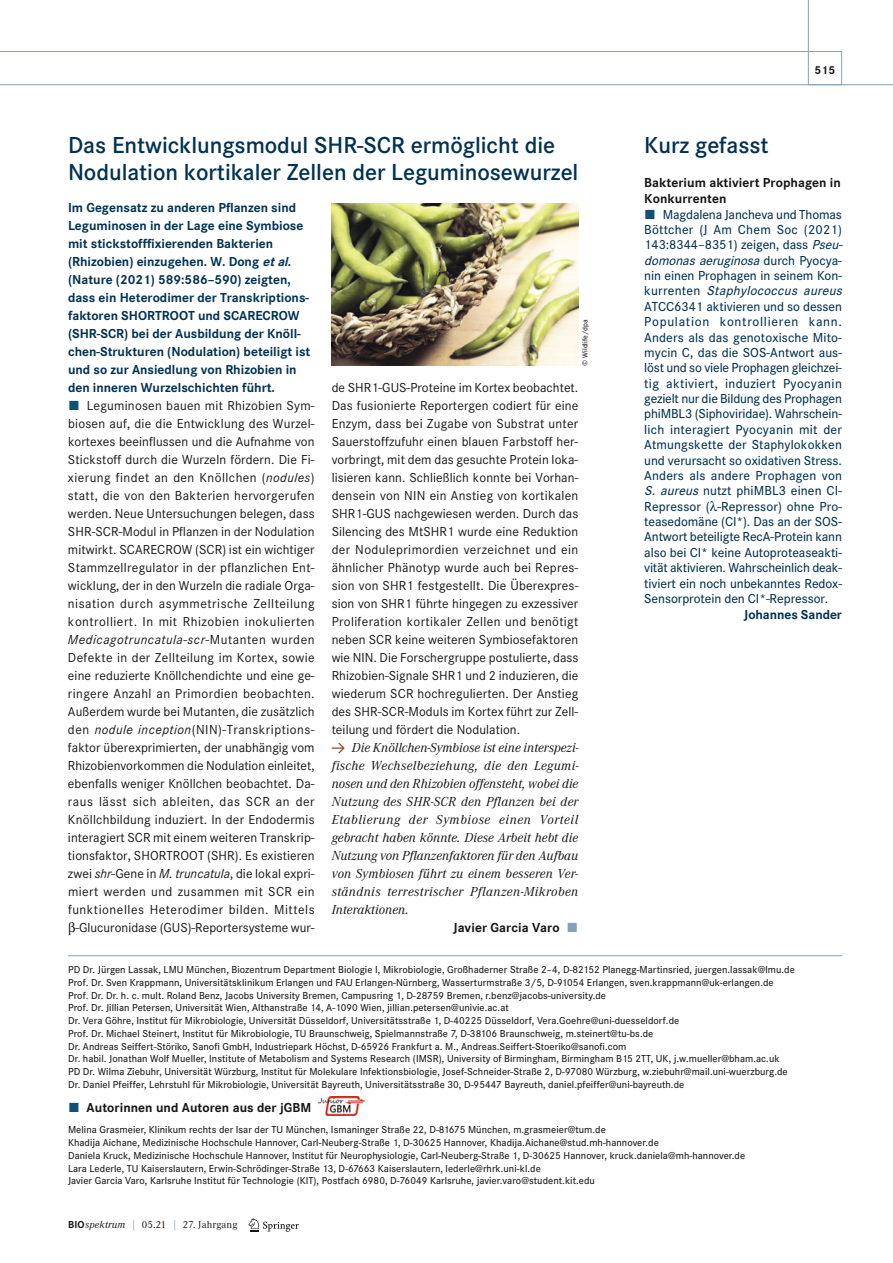
<style>
.page{position:relative;width:893px;height:1263px;background:#fff}
.page>*{position:absolute;margin:0;border:0;box-sizing:border-box;transform-origin:0 0}
.t1{font:600 24px/27px "Corporate S";color:#003252}
.t2{font:13.5px/18px "Corporate S";letter-spacing:.005em;color:#131413;text-align:justify}
.t3{font:500 13.5px/15.5px "Corporate S";letter-spacing:-.005em;color:#003252}
.t4{font:700 13.5px "Corporate S";color:#003252}
.t5{font:italic 13.5px/18px "Corporate A";letter-spacing:.03em;color:#131413;text-align:justify}
.t6{font:13.5px "Corporate S";letter-spacing:.035em;color:#131413}
.t7{font:13.5px "Corporate S";letter-spacing:.04em;color:#131413}
.t8{font:13.5px "Corporate S";letter-spacing:.025em;color:#131413}
.t9{font:13.5px "Corporate S";letter-spacing:.03em;color:#131413}
.t10{font:700 13.5px "Corporate S";letter-spacing:.005em;color:#131413}
.t11{font:italic 13.5px "Corporate S";letter-spacing:.04em;color:#131413}
.t12{font:13.5px "Corporate S";letter-spacing:.045em;color:#131413}
.t13{font:700 12px "Corporate S";color:#131413}
.t14{font:500 10.5px/12.8px "Corporate S";letter-spacing:.005em;color:#131413}
.t15{font:10.5px "Corporate A";letter-spacing:.015em;color:#131413}
.t16{font:500 7.5px "Corporate S";letter-spacing:.005em;color:#131413}
.s1{font-style:italic}
.s2{font-family:"The Sans Expert";color:#115273}
.s3{font-style:normal}
.s4{font-family:"The Sans Expert";font-style:normal;color:#8d2d00}
.s5{font-family:"The Sans Expert";font-weight:400;color:#84a2ba}
.s6{font-weight:700;color:#131413}
.s7{font-family:"The Sans Expert";font-weight:400;color:#115273}
.s8{font-family:"Corporate S";font-weight:700}
.s9{color:#658ba6}
</style>
<div class="page">
<svg style="left:248px;top:1218px;width:51px;height:14px"></svg>
<hr style="left:68px;top:955px;width:774px;height:1px;background:#84a2ba">
<img style="left:318px;top:1097px;width:46px;height:19px">
<img style="left:332px;top:203px;width:246px;height:163px">
<svg style="left:0;top:0;width:893px;height:85px"></svg>
<h1 class="t1" style="left:68px;top:134px;width:512px">Das Entwicklungsmodul SHR-SCR ermöglicht die<br>Nodulation kortikaler Zellen der Leguminosewurzel</h1>
<p class="t4" style="left:68px;top:203px;width:230px">Im Gegensatz zu anderen Pflanzen sind</p>
<p class="t4" style="left:68px;top:221px;width:237px">Leguminosen in der Lage eine Symbiose</p>
<p class="t4" style="left:68px;top:239px;width:207px">mit stickstofffixierenden Bakterien</p>
<p class="t4" style="left:68px;top:257px;width:225px">(Rhizo bien) einzugehen. W. Dong <span class="s1">etal</span>.</p>
<p class="t4" style="left:68px;top:275px;width:224px">(Nature (2021) 589:586–590) zeigten,</p>
<p class="t4" style="left:68px;top:293px;width:242px">dass ein Heterodimer der Transkriptions-</p>
<p class="t4" style="left:68px;top:311px;width:233px">fak to ren SHORTROOT und SCARECROW</p>
<p class="t4" style="left:68px;top:329px;width:234px">(SHR-SCR) bei der Ausbildung der Knöll-</p>
<p class="t4" style="left:68px;top:347px;width:244px">chen-Strukturen (Nodulation) beteiligt ist</p>
<p class="t4" style="left:68px;top:365px;width:230px">und so zur Ansiedlung von Rhizobien in</p>
<p class="t4" style="left:68px;top:383px;width:208px">den inneren Wurzelschichten führt.</p>
<p class="t2" style="left:68px;top:398px;width:248px"><span class="s2">ó</span> Leguminosen bauen mit Rhizobien Sym-</p>
<p class="t2" style="left:68px;top:416px;width:248px">biosen auf, die die Entwicklung des Wurzel-</p>
<p class="t2" style="left:68px;top:434px;width:248px">kortexes beeinflussen und die Aufnahme von</p>
<p class="t2" style="left:68px;top:452px;width:248px">Stickstoff durch die Wurzeln fördern. Die Fi-</p>
<p class="t9" style="left:68px;top:473px;width:248px">xierung findet an den Knöllchen (<span class="s1">nodules</span>)</p>
<p class="t8" style="left:68px;top:491px;width:248px">statt, die von den Bakterien hervorgerufen</p>
<p class="t2" style="left:68px;top:506px;width:248px">werden. Neue Untersuchungen belegen, dass</p>
<p class="t2" style="left:68px;top:524px;width:248px">SHR-SCR-Modul in Pflanzen in der Nodulation</p>
<p class="t2" style="left:68px;top:542px;width:248px">mitwirkt. SCARECROW (SCR) ist ein wichtiger</p>
<p class="t2" style="left:68px;top:560px;width:248px">Stammzellregulator in der pflanzlichen Ent-</p>
<p class="t2" style="left:68px;top:578px;width:248px">wicklung, der in den Wurzeln die radiale Orga-</p>
<p class="t7" style="left:68px;top:599px;width:248px">nisation durch asymmetrische Zellteilung</p>
<p class="t6" style="left:68px;top:617px;width:248px">kontrolliert. In mit Rhizobien inokulierten</p>
<p class="t11" style="left:68px;top:635px;width:248px">Medicagotruncatula-scr<span class="s3">-Mutanten wurden</span></p>
<p class="t8" style="left:68px;top:653px;width:248px">Defek te in der Zellteilung im Kortex, sowie</p>
<p class="t2" style="left:68px;top:668px;width:248px">eine reduzierte Knöllchendichte und eine ge-</p>
<p class="t9" style="left:68px;top:689px;width:248px">ringere Anzahl an Primordien beobachten.</p>
<p class="t2" style="left:68px;top:704px;width:248px">Außerdem wurde bei Mutanten, die zusätzlich</p>
<p class="t6" style="left:68px;top:725px;width:248px">den <span class="s1">nodule inception</span>(NIN)-Transkriptions-</p>
<p class="t2" style="left:68px;top:740px;width:248px">faktor überexprimierten, der unabhängig vom</p>
<p class="t2" style="left:68px;top:758px;width:248px">Rhizobienvorkommen die Nodulation einleitet,</p>
<p class="t2" style="left:68px;top:776px;width:248px">ebenfalls weniger Knöllchen beobachtet. Da-</p>
<p class="t12" style="left:68px;top:797px;width:248px">raus lässt sich ableiten, das SCR an der</p>
<p class="t2" style="left:68px;top:812px;width:248px">Knöllchbildung induziert. In der Endodermis</p>
<p class="t2" style="left:68px;top:830px;width:248px">interagiert SCR mit einem weiteren Transkrip-</p>
<p class="t2" style="left:68px;top:848px;width:248px">tionsfaktor, SHORTROOT (SHR). Es existieren</p>
<p class="t2" style="left:68px;top:866px;width:248px">zwei <span class="s1">shr</span>-Gene in <span class="s1">M. truncatula</span>, die lokal expri-</p>
<p class="t6" style="left:68px;top:887px;width:248px">miert werden und zusammen mit SCR ein</p>
<p class="t7" style="left:68px;top:905px;width:248px">funktionelles Heterodimer bilden. Mittels</p>
<p class="t2" style="left:75px;top:920px;width:240px">-Glucuronidase (GUS)-Reportersysteme wur-</p>
<p class="t16" style="left:582px;top:366px;width:48px;rotate:-90deg">© Wildlife/dpa</p>
<p class="t2" style="left:332px;top:380px;width:248px">de SHR1-GUS-Proteine im Kortex beobachtet.<br>Das fusionierte Reportergen codiert für eine Enzym, dass bei Zugabe von Substrat unter Sauerstoffzufuhr einen blauen Farbstoff her&shy;vorbringt, mit dem das gesuchte Protein loka&shy;lisieren kann. Schließlich konnte bei Vorhan&shy;densein von NIN ein Anstieg von kortikalen SHR1-GUS nachgewiesen werden. Durch das Silencing des MtSHR1 wurde eine Reduktion der Noduleprimordien verzeichnet und ein ähnlicher Phänotyp wurde auch bei Repres&shy;sion von SHR1 festgestellt. Die Überexpres&shy;sion von SHR1 führte hingegen zu exzessiver Proliferation kortikaler Zellen und benötigt neben SCR keine weiteren Symbiosefaktoren wie NIN. Die Forschergruppe postulierte, dass Rhizobien-Signale SHR1 und 2 induzieren, die wiederum SCR hochregulierten. Der Anstieg des SHR-SCR-Moduls im Kortex führt zur Zell&shy;teilung und fördert die Nodulation.</p>
<p class="t5" style="left:332px;top:740px;width:248px"><span class="s4">Y</span> Die Knöllchen-Symbiose ist eine interspezi&shy;fische Wechselbeziehung, die den Legumi&shy;nosen und den Rhizobien offensteht, wobei die Nutzung des SHR-SCR den Pflanzen bei der Etablierung der Symbiose einen Vorteil gebracht haben könnte. Diese Arbeit hebt die Nutzung von Pflanzenfaktoren für den Aufbau von Symbiosen führt zu einem besseren Ver&shy;ständnis terrestrischer Pflanzen-Mikroben Interaktionen.</p>
<p class="t10" style="left:453px;top:923px;width:127px">Javier Garcia Varo <span class="s5">ó</span></p>
<p class="t13" style="left:814px;top:66px;width:22px">515</p>
<h1 class="t1" style="left:644px;top:134px;width:126px">Kurz gefasst</h1>
<p class="t3" style="left:644px;top:176px;width:202px"><span class="s6">Bakterium aktiviert Prophagen in Konkurrenten<br></span><span class="s7">ó</span> Magdalena Jancheva und Thomas Böttcher (J Am Chem Soc (2021)<br>143:8344–8351) zeigen, dass <span class="s1">Pseu&shy;domonas aeruginosa</span> d u r c h P y o c y a - nin einen Prophagen in seinem Kon&shy;k u r r e n t e n <span class="s1">Staphylococcus aureus </span>ATCC6341 aktivieren und so dessen Population kontrollieren kann.<br>Anders als das genotoxische Mito&shy;mycin C, das die SOS-Antwort aus&shy;löst und so viele Prophagen gleichzei&shy;tig aktiviert, induziert Pyocyanin gezielt nur die Bildung des Prophagen phiMBL3 (Siphoviridae). Wahrschein&shy;lich interagiert Pyocyanin mit der Atmungskette der Staphylokokken und verursacht so oxidativen Stress.<br>Anders als andere Prophagen von <span class="s1">S. aureus</span> nutzt phiMBL3 einen CI-Repressor ( -Repressor) ohne Pro&shy;teasedomäne (CI*). Das an der SOS-Antwort beteiligte RecA-Protein kann also bei CI* keine Autoproteaseakti&shy;vität aktivieren. Wahrscheinlich deak&shy;tiviert ein noch unbekanntes Redox-Sensorprotein den CI*-Repressor.</p>
<p class="t4" style="left:744px;top:610px;width:100px">Johannes Sander</p>
<p class="t14" style="left:68px;top:964px;width:728px">PD Dr. Jürgen Lassak, LMU München, Biozentrum Department Biologie I, Mikrobiologie, Großhaderner Straße 2–4, D-82152 Planegg-Martinsried, juergen.lassak@lmu.de Prof. Dr. Sven Krappmann, Universitätsklinikum Erlangen und FAU Erlangen-Nürnberg, Wasserturmstraße 3/5, D-91054 Erlangen, sven.krappmann@uk-erlangen.de Prof. Dr. Dr. h. c. mult. Roland Benz, Jacobs University Bremen, Campusring 1, D-28759 Bremen, r.benz@jacobs-university.de<br>Prof. Dr. Jillian Petersen, Universität Wien, Althanstraße 14, A-1090 Wien, jillian.petersen@univie.ac.at<br>Dr. Vera Göhre, Institut für Mikrobiologie, Universität Düsseldorf, Universitätsstraße 1, D-40225 Düsseldorf, Vera.Goehre@uni-duesseldorf.de<br>Prof. Dr. Michael Steinert, Institut für Mikrobiologie, TU Braunschweig, Spielmannstraße 7, D-38106 Braunschweig, m.steinert@tu-bs.de<br>Dr. Andreas Seiffert-Störiko, Sanofi GmbH, Industriepark Höchst, D-65926 Frankfurt a. M., Andreas.Seiffert-Stoeriko@sanofi.com<br>Dr. habil. Jonathan Wolf Mueller, Institute of Metabolism and Systems Research (IMSR), University of Birmingham, Birmingham B15 2TT, UK, j.w.mueller@bham.ac.uk<br>PD Dr. Wilma Ziebuhr, Universität Würzburg, Institut für Molekulare Infektionsbiologie, Josef-Schneider-Straße 2, D-97080 Würzburg, w.ziebuhr@mail.uni-wuerzburg.de Dr. Daniel Pfeiffer, Lehrstuhl für Mikrobiologie, Universität Bayreuth, Universitätsstraße 30, D-95447 Bayreuth, daniel.pfeiffer@uni-bayreuth.de</p>
<p class="t10" style="left:68px;top:1103px;width:245px"><span class="s7">ó</span> Autorinnen und Autoren aus der jGBM</p>
<p class="t14" style="left:68px;top:1124px;width:679px">Melina Grasmeier, Klinikum rechts der Isar der TU München, Ismaninger Straße 22, D-81675 München, m.grasmeier@tum.de<br>Khadija Aichane, Medizinische Hochschule Hannover, Carl-Neuberg-Straße 1, D-30625 Hannover, Khadija.Aichane@stud.mh-hannover.de<br>Daniela Kruck, Medizinische Hochschule Hannover, Institut für Neurophysiologie, Carl-Neuberg-Straße 1, D-30625 Hannover, kruck.daniela@mh-hannover.de Lara Lederle, TU Kaiserslautern, Erwin-Schrödinger-Straße 13, D-67663 Kaiserslautern, lederle@rhrk.uni-kl.de<br>Javier Garcia Varo, Karlsruhe Institut für Technologie (KIT), Postfach 6980, D-76049 Karlsruhe, javier.varo@student.kit.edu</p>
<p class="t15" style="left:68px;top:1221px;width:171px"><span class="s8">BIO</span><span class="s1">spektrum</span> <span class="s9">|</span> 05.21 <span class="s9">|</span> 27. Jahrgang</p>
</div>
